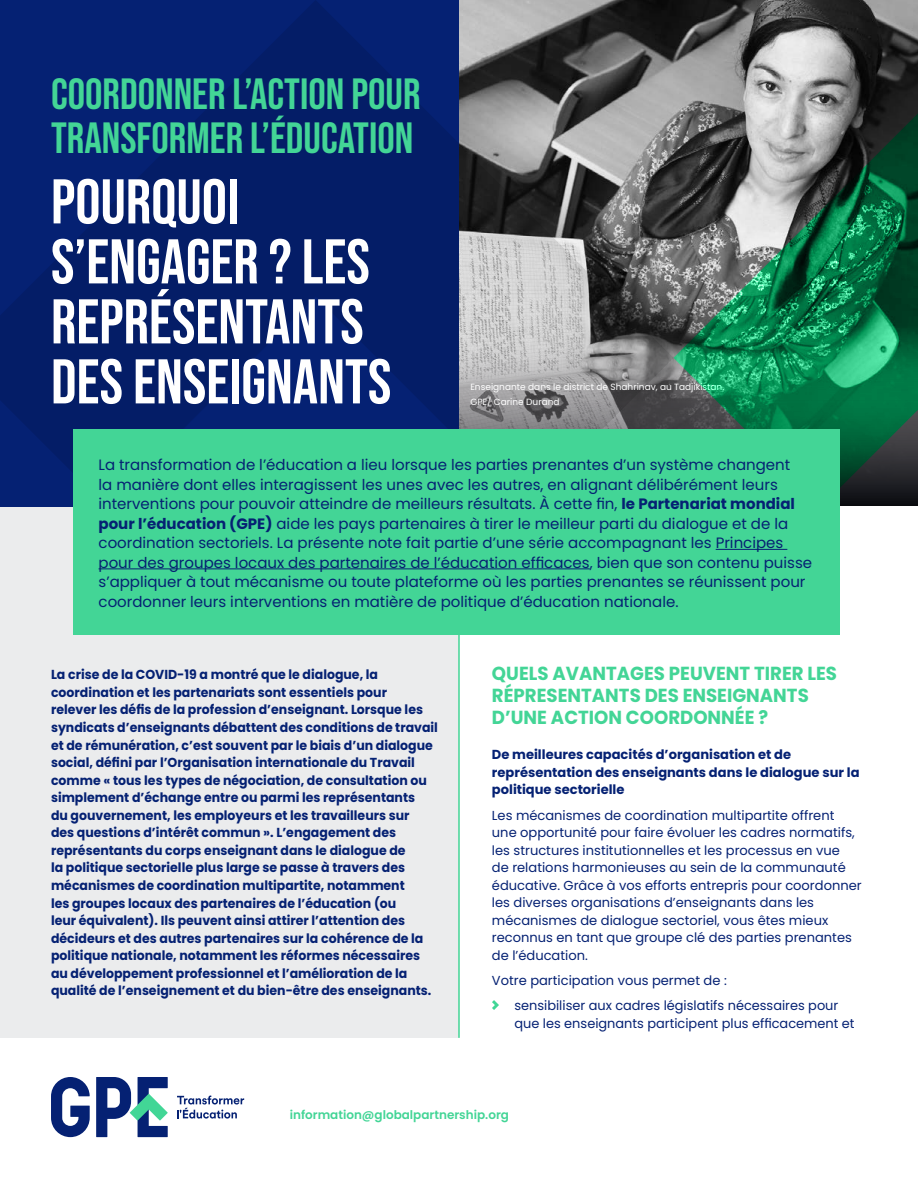
<style>
.page{position:relative;width:918px;height:1188px;background:#fff}
.page>*{position:absolute;margin:0;border:0;box-sizing:border-box;transform-origin:0 0}
.Header_Title-Green_S{font:63px/60px "Bebas Neue";color:#fff}
.Intro_title_FR{font:43.5px/43.5px "Bebas Neue";color:#43d596}
.Body_Heading_FR{font:700 18.9px/21.9px "Poppins";color:#43d596;scale:.96 1}
.Header_Green_Box_Tex{font:15px/19.5px "Poppins";color:#052173}
.Body_Content_FR{font:700 13.05px/17.5px "Poppins";color:#052173;scale:.96 1}
.Body_Content_FR-2{font:13.05px/17.5px "Poppins";color:#052173}
.Body_Content_FR-3{font:700 13.05px/17.5px "Poppins";color:#052173}
.Bullet_Points_Tight{font:13.05px/17.5px "Poppins";color:#052173}
.t1{font:600 12px "Poppins";color:#43d596}
.Photo_Caption_Inside{font:9px "Poppins";color:#fff}
.s1{font-weight:700}
.s2{color:#062172}
</style>
<div class="page">
<svg style="left:96px;top:1077px;width:72px;height:60px"></svg>
<svg style="left:51px;top:1077px;width:39px;height:60px"></svg>
<svg style="left:177px;top:1096px;width:67px;height:23px"></svg>
<div style="left:0;top:506px;width:459px;height:532px;background:#ebeced"></div>
<hr style="left:458px;top:430px;width:2px;height:608px;background:#43d596">
<svg style="left:0;top:0;width:674px;height:506px;background:#293b71"></svg>
<svg style="left:674px;top:0;width:244px;height:506px;background:#44715e"></svg>
<svg style="left:492px;top:1000px;width:7px;height:10px"></svg>
<div style="left:73px;top:429px;width:767px;height:205px;background:#43d596"></div>
<hr style="left:716px;top:549px;width:71px;height:1px;background:#062172">
<hr style="left:99px;top:568px;width:491px;height:1px;background:#062172">
<p class="Intro_title_FR" style="left:51px;top:72px;width:371px">COORDONNER L’ACTION POUR<br>TRANSFORMER L’ÉDUCATION</p>
<p class="Header_Title-Green_S" style="left:51px;top:171px;width:320px">POURQUOI<br>S’ENGAGER ? LES</p>
<p class="Header_Title-Green_S" style="left:51px;top:291px;width:342px">REPRÉSENTANTS<br>DES ENSEIGNANTS</p>
<p class="Photo_Caption_Inside" style="left:470px;top:382px;width:255px">Enseignante dans le district de Shahrinav, au Tadjikistan.</p>
<p class="Photo_Caption_Inside" style="left:470px;top:397px;width:91px">GPE/ Carine Durand</p>
<p class="Header_Green_Box_Tex" style="left:99px;top:455px;width:715px">La transformation de l’éducation a lieu lorsque les parties prenantes d’un système changent<br>la manière dont elles interagissent les unes avec les autres, en alignant délibérément leurs interventions pour pouvoir atteindre de meilleurs résultats. À cette fin, <span class="s1">le Partenariat mondial pour l’éducation (GPE)</span> aide les pays partenaires à tirer le meilleur parti du dialogue et de la coordination sectoriels. La présente note fait partie d’une série accompagnant les <span class="s2">Principes pour des groupes locaux des partenaires de l’éducation efficaces</span>, bien que son contenu puisse s’appliquer à tout mécanisme ou toute plateforme où les parties prenantes se réunissent pour coordonner leurs interventions en matière de politique d’éducation nationale.</p>
<p class="Body_Content_FR" style="left:51px;top:666px;width:405px">La crise de la COVID-19 a montré que le dialogue, la coordination et les partenariats sont essentiels pour<br>relever les défis de la profession d’enseignant. Lorsque les syndicats d’enseignants débattent des conditions de travail et de rémunération, c’est souvent par le biais d’un dialogue social, défini par l’Organisation internationale du Travail comme « tous les types de négociation, de consultation ou simplement d’échange entre ou parmi les représentants<br>du gouvernement, les employeurs et les travailleurs sur<br>des questions d’intérêt commun ». L’engagement des représentants du corps enseignant dans le dialogue de<br>la politique sectorielle plus large se passe à travers des mécanismes de coordination multipartite, notamment<br>les groupes locaux des partenaires de l’éducation (ou<br>leur équivalent). Ils peuvent ainsi attirer l’attention des décideurs et des autres partenaires sur la cohérence de la politique nationale, notamment les réformes nécessaires au développement professionnel et l’amélioration de la qualité de l’enseignement et du bien‑être des enseignants.</p>
<p class="Body_Heading_FR" style="left:492px;top:663px;width:361px">QUELS AVANTAGES PEUVENT TIRER LES<br>RÉPRESENTANTS DES ENSEIGNANTS<br>D’UNE ACTION COORDONNÉE ?</p>
<p class="Body_Content_FR-3" style="left:492px;top:746px;width:369px">De meilleures capacités d’organisation et de représentation des enseignants dans le dialogue sur la politique sectorielle</p>
<p class="Body_Content_FR-2" style="left:492px;top:806px;width:371px">Les mécanismes de coordination multipartite offrent une opportunité pour faire évoluer les cadres normatifs, les structures institutionnelles et les processus en vue<br>de relations harmonieuses au sein de la communauté éducative. Grâce à vos efforts entrepris pour coordonner les diverses organisations d’enseignants dans les mécanismes de dialogue sectoriel, vous êtes mieux reconnus en tant que groupe clé des parties prenantes de l’éducation.</p>
<p class="Body_Content_FR-2" style="left:492px;top:972px;width:236px">Votre participation vous permet de :</p>
<p class="Bullet_Points_Tight" style="left:514px;top:997px;width:342px">sensibiliser aux cadres législatifs nécessaires pour que les enseignants participent plus efficacement et</p>
<p class="t1" style="left:290px;top:1108px;width:221px">information@globalpartnership.org</p>
</div>
